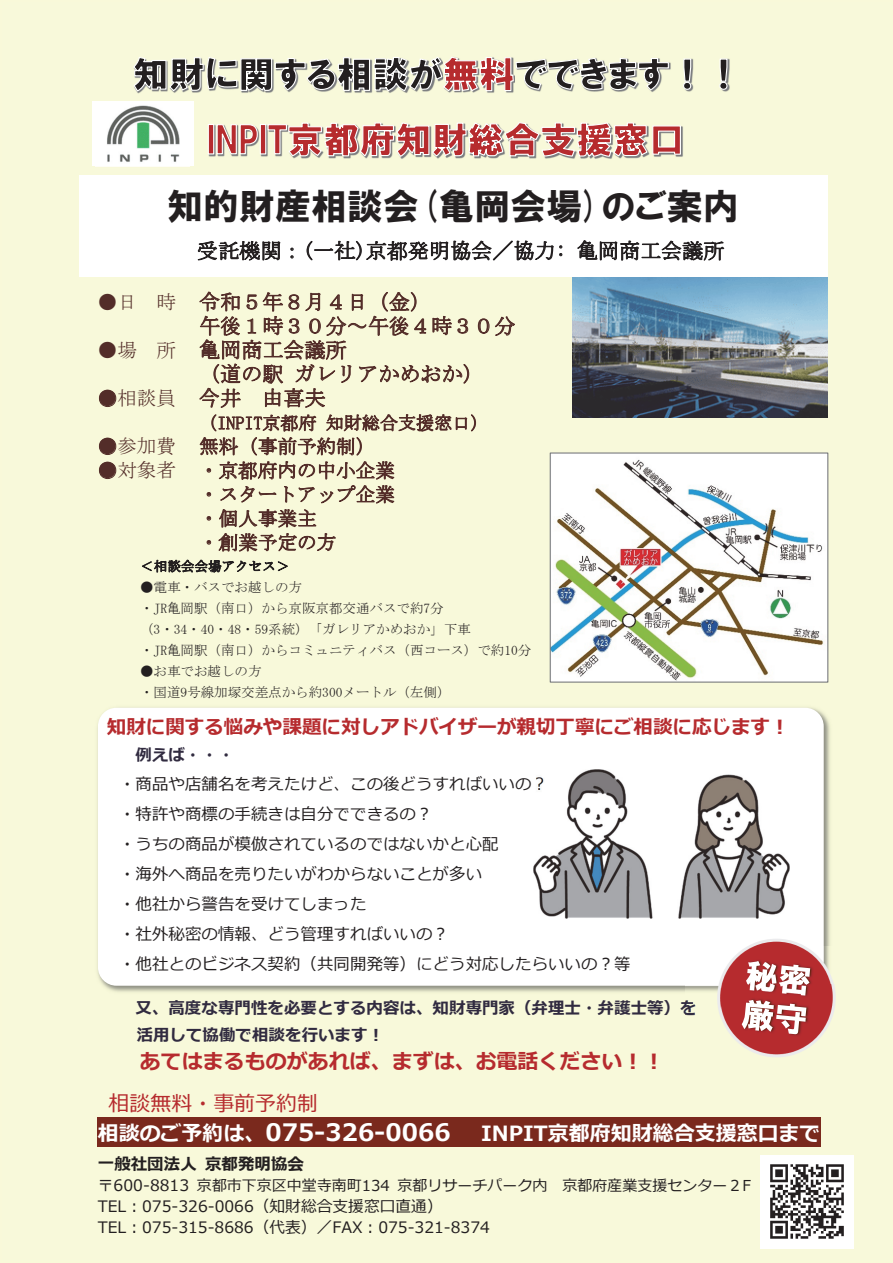
<style>
.page{position:relative;width:893px;height:1263px;background:#fff}
.page>*{position:absolute;margin:0;border:0;box-sizing:border-box;transform-origin:0 0}
.t1{font:36px "HGP Soei Kakugothic UB";color:#231f20}
.t2{font:700 24px "Meiryo";color:#fff}
.t3{font:21px/24px "MS Mincho";letter-spacing:.005em;color:#532d29}
.t4{font:21px "MS Mincho";letter-spacing:.005em;color:#231f20}
.t5{font:700 21px "Meiryo";color:#b62b2e}
.t6{font:700 21px "Meiryo";color:#fff}
.t7{font:21px "Meiryo";color:#b62b2e}
.t8{font:19.5px/24px "MS Mincho";letter-spacing:.005em;color:#532d29}
.t9{font:700 19.5px "Meiryo";color:#b62b2e}
.t10{font:18px "MS Mincho";letter-spacing:.005em;color:#532d29}
.t11{font:16.5px/30px "Meiryo";color:#231f20}
.t12{font:700 16.5px/27.6px "Meiryo";letter-spacing:.005em;color:#312b40}
.t13{font:700 16.5px "Meiryo";color:#231f20}
.t14{font:15.75px/21px "Meiryo";color:#231f20}
.t15{font:15px "Meiryo";color:#231f20}
.t16{font:13.5px/21px "MS Mincho";color:#231f20}
.s1{font-size:19.5px}
.s2{font-size:21px}
.s3{font-size:15.75px}
</style>
<div class="page">
<div style="left:2px;top:2px;width:889px;height:1259px;background:#f8f9da"></div>
<img style="left:573px;top:278px;width:255px;height:140px">
<div style="left:80px;top:175px;width:748px;height:101px;background:#fff"></div>
<img style="left:97px;top:707px;width:733px;height:285px">
<div style="left:98px;top:708px;width:726px;height:278px;background:#fff;border-radius:18px"></div>
<div style="left:92px;top:102px;width:102px;height:64px;background:#fff"></div>
<svg style="left:132px;top:57px;width:596px;height:110px"></svg>
<div style="left:98px;top:1116px;width:723px;height:30px;background:#7a291d"></div>
<img style="left:534px;top:769px;width:256px;height:150px">
<img style="left:685px;top:946px;width:149px;height:71px">
<img style="left:721px;top:985px;width:115px;height:72px">
<svg style="left:742px;top:961px;width:68px;height:73px"></svg>
<img style="left:95px;top:103px;width:94px;height:64px">
<img style="left:552px;top:454px;width:274px;height:227px">
<div style="left:550px;top:452px;width:278px;height:231px;border:1px solid #7a7c7f"></div>
<img style="left:760px;top:1155px;width:94px;height:93px">
<h1 class="t1" style="left:167px;top:188px;width:573px">知的財産相談会(亀岡会場)のご案内</h1>
<p class="t4" style="left:197px;top:240px;width:529px">受託機関：(一社)京都発明協会／協力: 亀岡商工会議所</p>
<p class="t3" style="left:199px;top:290px;width:318px;text-indent:-101px"><span class="s1">●日 時</span> 令和５年８月４日（金）<br>午後１時３０分～午後４時３０分</p>
<p class="t3" style="left:199px;top:338px;width:286px;text-indent:-101px"><span class="s1">●場 所</span> 亀岡商工会議所<br>（道の駅 ガレリアかめおか）</p>
<p class="t3" style="left:98px;top:386px;width:229px"><span class="s1">●相談員</span> 今井 由喜夫</p>
<p class="t10" style="left:199px;top:414px;width:291px">（INPIT京都府 知財総合支援窓口）</p>
<p class="t8" style="left:98px;top:434px;width:279px">●参加費 無料（事前予約制）</p>
<p class="t8" style="left:199px;top:458px;width:197px;text-indent:-101px">●対象者 ・京都府内の中小企業・スタートアップ企業・個人事業主<br>・創業予定の方</p>
<p class="t16" style="left:140px;top:556px;width:151px">＜相談会会場アクセス＞</p>
<p class="t16" style="left:140px;top:577px;width:393px">●電車・バスでお越しの方<br>・JR亀岡駅（南口）から京阪京都交通バスで約7分<br>（3・34・40・48・59系統）「ガレリアかめおか」下車<br>・JR亀岡駅（南口）からコミュニティバス（西コース）で約10分</p>
<p class="t16" style="left:140px;top:661px;width:312px">●お車でお越しの方<br>・国道9号線加塚交差点から約300メートル（左側）</p>
<p class="t9" style="left:107px;top:713px;width:684px">知財に関する悩みや課題に対しアドバイザーが親切丁寧にご相談に応じます︕</p>
<p class="t12" style="left:136px;top:742px;width:100px">例えば・・・</p>
<p class="t11" style="left:119px;top:770px;width:513px">・商品や店舗名を考えたけど、この後どうすればいいの︖<br>・特許や商標の⼿続きは⾃分でできるの︖<br>・うちの商品が模倣されているのではないかと⼼配<br>・海外へ商品を売りたいがわからないことが多い<br>・他社から警告を受けてしまった<br>・社外秘密の情報、どう管理すればいいの︖<br>・他社とのビジネス契約（共同開発等）にどう対応したらいいの︖等</p>
<p class="t12" style="left:136px;top:995px;width:562px">⼜、⾼度な専⾨性を必要とする内容は、知財専⾨家（弁理⼠・弁護⼠等）を活⽤して協働で相談を⾏います︕</p>
<p class="t5" style="left:140px;top:1047px;width:526px">あてはまるものがあれば、まずは、お電話ください︕︕</p>
<p class="t7" style="left:108px;top:1088px;width:211px">相談無料・事前予約制</p>
<h2 class="t2" style="left:98px;top:1115px;width:354px"><span class="s2">相談のご予約は、</span>075-326-0066</h2>
<p class="t6" style="left:481px;top:1118px;width:341px">INPIT京都府知財総合⽀援窓⼝まで</p>
<p class="t13" style="left:98px;top:1152px;width:208px">⼀般社団法⼈ 京都発明協会</p>
<p class="t15" style="left:98px;top:1175px;width:655px"><span class="s3">〒600-8813</span> 京都市下京区中堂寺南町134 京都リサーチパーク内 京都府産業⽀援センター２F</p>
<p class="t14" style="left:98px;top:1196px;width:394px">TEL︓075-326-0066（知財総合⽀援窓⼝直通）<br>TEL︓075-315-8686（代表）／FAX︓075-321-8374</p>
</div>
